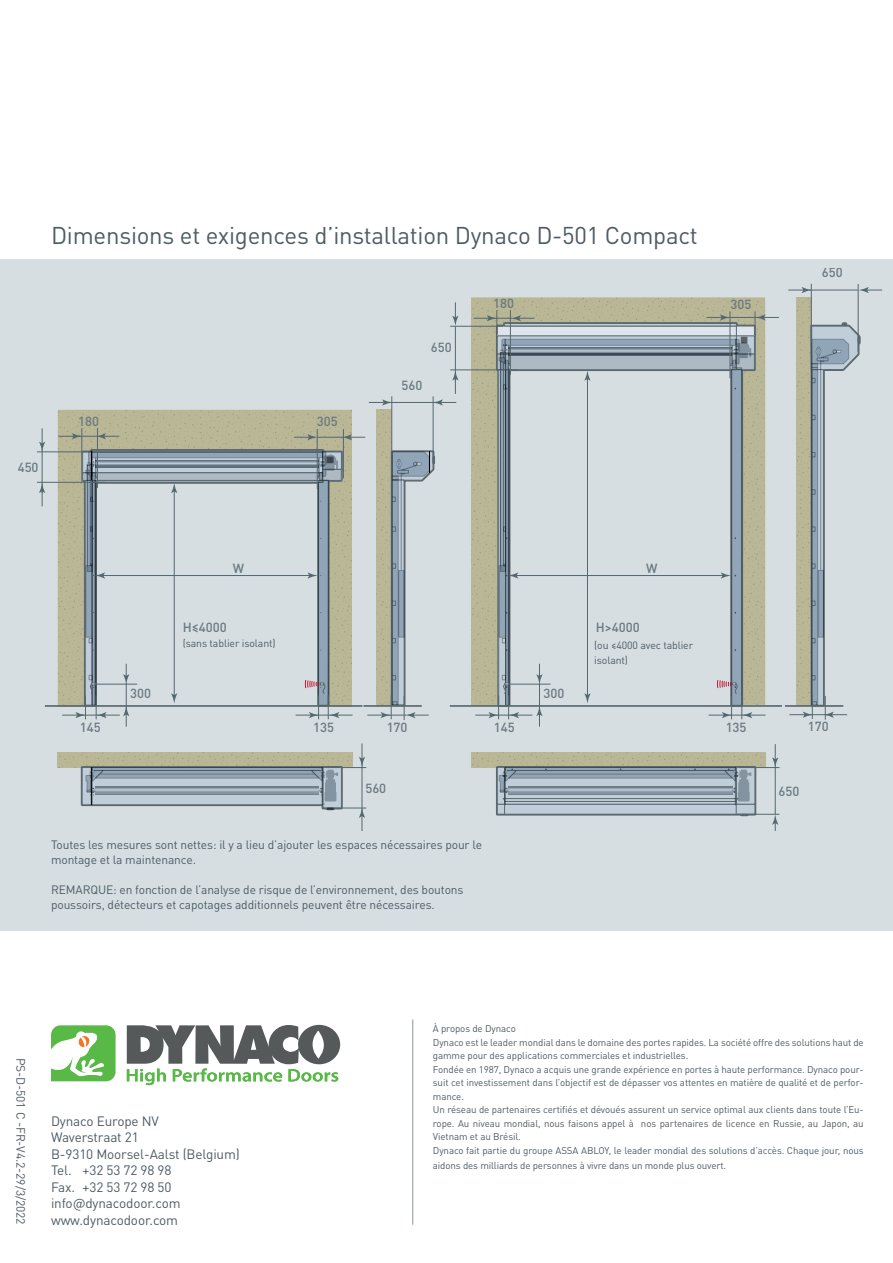
<style>
.page{position:relative;width:893px;height:1263px;background:#fff}
.page>*{position:absolute;margin:0;border:0;box-sizing:border-box;transform-origin:0 0}
.t1{font:24px "DINOT";letter-spacing:-.01em;color:#4c5c65}
.t2{font:13.5px/16.5px "DINOT";letter-spacing:-.01em;color:#4c5c65}
.t3{font:500 13.05px "DINOT";color:#6a7981}
.t4{font:12px/15px "DINOT";letter-spacing:-.01em;color:#4c5c65}
.t5{font:10.5px/15px "DINOT";letter-spacing:-.01em;color:#4c5c65}
.t6{font:9.75px/13.5px "DINOT";letter-spacing:-.01em;color:#4c5c65}
</style>
<div class="page">
<div style="left:0;top:259px;width:893px;height:672px;background:#d7dee2"></div>
<svg style="left:51px;top:1025px;width:65px;height:56px"></svg>
<svg style="left:127px;top:1025px;width:213px;height:60px"></svg>
<hr style="left:412px;top:1019px;width:1px;height:206px;background:#8998a1">
<div style="left:377px;top:410px;width:15px;height:296px;background:#bab796"></div>
<div style="left:58px;top:753px;width:294px;height:15px;background:#bab796"></div>
<div style="left:58px;top:410px;width:294px;height:18px;background:#bab796"></div>
<svg style="left:797px;top:297px;width:14px;height:24px"></svg>
<div style="left:471px;top:753px;width:294px;height:15px;background:#bab796"></div>
<svg style="left:471px;top:297px;width:294px;height:408px;fill:#bab796"></svg>
<svg style="left:80px;top:765px;width:264px;height:46px"></svg>
<svg style="left:496px;top:765px;width:262px;height:52px"></svg>
<hr style="left:45px;top:705px;width:317px;height:2px;background:#5b686f">
<hr style="left:450px;top:705px;width:332px;height:2px;background:#5b686f">
<hr style="left:785px;top:705px;width:58px;height:2px;background:#5b686f">
<svg style="left:39px;top:428px;width:6px;height:24px"></svg>
<svg style="left:39px;top:483px;width:6px;height:23px"></svg>
<hr style="left:42px;top:449px;width:1px;height:44px;background:#546870">
<hr style="left:37px;top:452px;width:53px;height:1px;background:#546870">
<hr style="left:37px;top:482px;width:68px;height:1px;background:#546870">
<hr style="left:325px;top:767px;width:41px;height:1px;background:#546870">
<hr style="left:323px;top:808px;width:43px;height:1px;background:#546870">
<svg style="left:359px;top:808px;width:6px;height:23px"></svg>
<svg style="left:359px;top:743px;width:6px;height:24px"></svg>
<hr style="left:362px;top:760px;width:1px;height:51px;background:#546870">
<hr style="left:392px;top:396px;width:1px;height:59px;background:#546870">
<hr style="left:433px;top:396px;width:1px;height:68px;background:#546870">
<svg style="left:369px;top:399px;width:23px;height:6px"></svg>
<hr style="left:389px;top:402px;width:53px;height:1px;background:#546870">
<svg style="left:452px;top:302px;width:6px;height:24px"></svg>
<svg style="left:433px;top:371px;width:25px;height:34px"></svg>
<hr style="left:455px;top:327px;width:1px;height:54px;background:#546870">
<hr style="left:450px;top:326px;width:53px;height:1px;background:#546870">
<hr style="left:450px;top:370px;width:68px;height:1px;background:#546870">
<hr style="left:739px;top:767px;width:40px;height:1px;background:#546870">
<hr style="left:736px;top:814px;width:43px;height:1px;background:#546870">
<svg style="left:772px;top:815px;width:6px;height:16px"></svg>
<svg style="left:772px;top:744px;width:6px;height:23px"></svg>
<hr style="left:775px;top:765px;width:1px;height:49px;background:#546870">
<hr style="left:811px;top:284px;width:1px;height:59px;background:#546870">
<hr style="left:858px;top:284px;width:1px;height:68px;background:#546870">
<svg style="left:788px;top:287px;width:24px;height:6px"></svg>
<svg style="left:859px;top:287px;width:23px;height:6px"></svg>
<hr style="left:809px;top:290px;width:49px;height:1px;background:#546870">
<svg style="left:58px;top:428px;width:377px;height:299px"></svg>
<svg style="left:789px;top:321px;width:72px;height:399px"></svg>
<svg style="left:473px;top:310px;width:306px;height:417px"></svg>
<hr style="left:728px;top:317px;width:31px;height:1px;background:#546870">
<h1 class="t1" style="left:51px;top:220px;width:648px">Dimensions et exigences d’installation Dynaco D-501 Compact</h1>
<h3 class="t3" style="left:18px;top:459px;width:22px">450</h3>
<h3 class="t3" style="left:78px;top:413px;width:22px">180</h3>
<h3 class="t3" style="left:317px;top:413px;width:22px">305</h3>
<h3 class="t3" style="left:431px;top:339px;width:22px">650</h3>
<h3 class="t3" style="left:402px;top:377px;width:22px">560</h3>
<h3 class="t3" style="left:493px;top:295px;width:22px">180</h3>
<h3 class="t3" style="left:731px;top:296px;width:22px">305</h3>
<h3 class="t3" style="left:822px;top:264px;width:22px">650</h3>
<h3 class="t3" style="left:233px;top:560px;width:13px">W</h3>
<h3 class="t3" style="left:183px;top:618px;width:45px">H≤4000</h3>
<h3 class="t3" style="left:646px;top:560px;width:13px">W</h3>
<h3 class="t3" style="left:596px;top:618px;width:45px">H&gt;4000</h3>
<p class="t5" style="left:183px;top:635px;width:94px">(sans tablier isolant)</p>
<p class="t5" style="left:594px;top:638px;width:100px">(ou ≤4000 avec tablier isolant)</p>
<h3 class="t3" style="left:130px;top:685px;width:22px">300</h3>
<h3 class="t3" style="left:543px;top:685px;width:22px">300</h3>
<h3 class="t3" style="left:387px;top:719px;width:22px">170</h3>
<h3 class="t3" style="left:808px;top:718px;width:22px">170</h3>
<h3 class="t3" style="left:80px;top:719px;width:22px">145</h3>
<h3 class="t3" style="left:726px;top:719px;width:22px">135</h3>
<h3 class="t3" style="left:313px;top:719px;width:22px">135</h3>
<h3 class="t3" style="left:494px;top:719px;width:22px">145</h3>
<h3 class="t3" style="left:365px;top:780px;width:22px">560</h3>
<p class="t4" style="left:51px;top:837px;width:433px">Toutes les mesures sont nettes: il y a lieu d’ajouter les espaces nécessaires pour le montage et la maintenance.</p>
<p class="t4" style="left:51px;top:882px;width:414px">REMARQUE: en fonction de l’analyse de risque de l’environnement, des boutons poussoirs, détecteurs et capotages additionnels peuvent être nécessaires.</p>
<h3 class="t3" style="left:779px;top:783px;width:22px">650</h3>
<p class="t4" style="left:28px;top:1058px;width:168px;rotate:90deg">PS-D-501 C -FR-V4.2-29/3/2022</p>
<h2 class="t2" style="left:51px;top:1112px;width:190px">Dynaco Europe NV<br>Waverstraat 21<br>B-9310 Moorsel-Aalst (Belgium)<br>Tel. +32 53 72 98 98<br>Fax. +32 53 72 98 50 info@dynacodoor.com www.dynacodoor.com</h2>
<p class="t6" style="left:433px;top:1022px;width:432px">À propos de Dynaco<br>Dynaco est le leader mondial dans le domaine des portes rapides. La société offre des solutions haut de gamme pour des applications commerciales et industrielles.<br>Fondée en 1987, Dynaco a acquis une grande expérience en portes à haute performance. Dynaco pour&shy;suit cet investissement dans l’objectif est de dépasser vos attentes en matière de qualité et de perfor&shy;mance.<br>Un réseau de partenaires certifiés et dévoués assurent un service optimal aux clients dans toute l’Eu&shy;rope. Au niveau mondial, nous faisons appel à nos partenaires de licence en Russie, au Japon, au Vietnam et au Brésil.<br>Dynaco fait partie du groupe ASSA ABLOY, le leader mondial des solutions d’accès. Chaque jour, nous</p>
<p class="t6" style="left:433px;top:1158px;width:295px">aidons des milliards de personnes à vivre dans un monde plus ouvert.</p>
</div>
